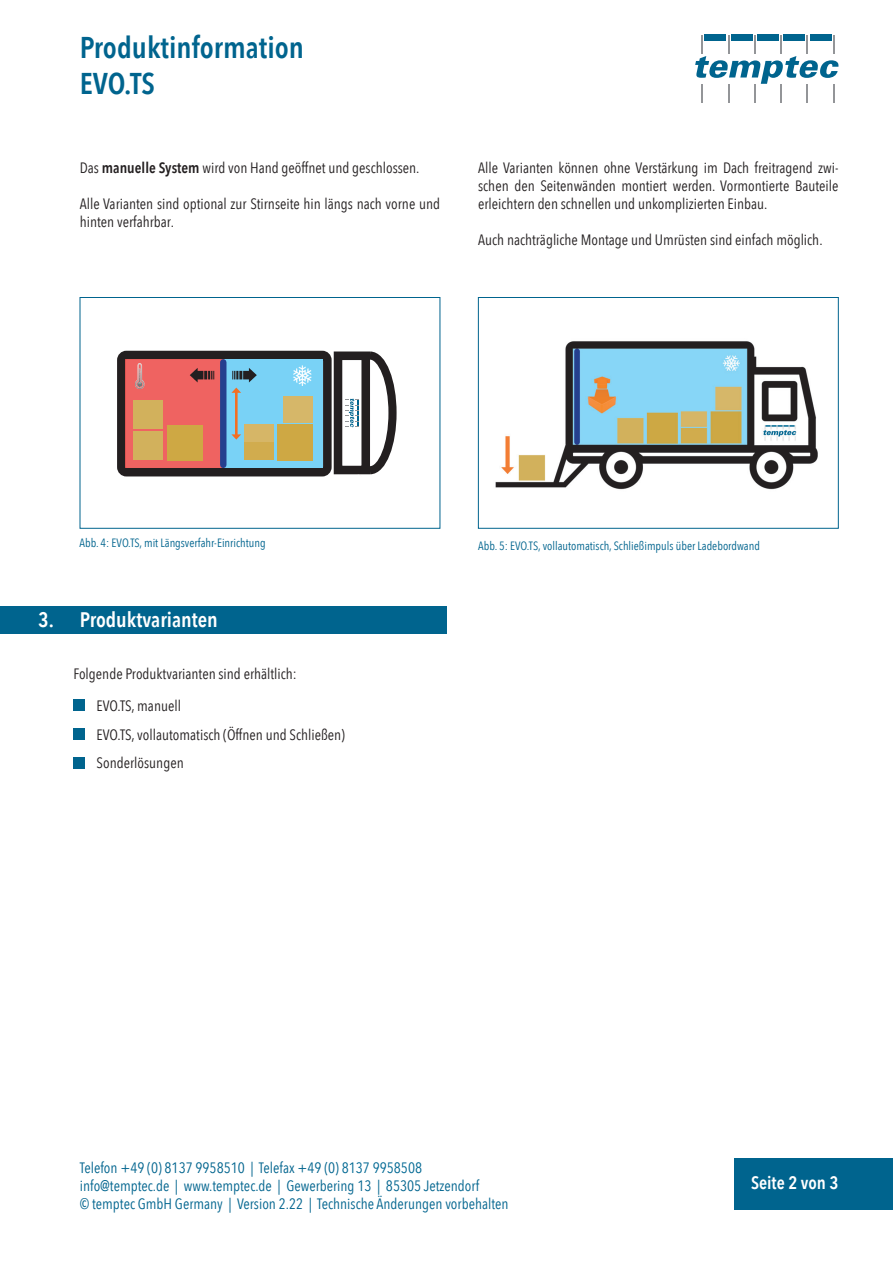
<style>
.page{position:relative;width:893px;height:1263px;background:#fff}
.page>*{position:absolute;margin:0;border:0;box-sizing:border-box;transform-origin:0 0}
.t1{font:600 30px "Avenir Next Condensed";color:#00648e}
.t2{font:600 21px "Avenir Next Condensed";color:#fff}
.t3{font:600 18px "Avenir Next Condensed";color:#fff}
.t4{font:15px/18px "Avenir Next Condensed";color:#231f20}
.t5{font:15px "Avenir Next Condensed";color:#00648e}
.t6{font:12px "Avenir Next Condensed";color:#00648e}
.s1{font-weight:600}
.s2{color:#006893}
</style>
<div class="page">
<svg style="left:695px;top:35px;width:143px;height:67px"></svg>
<div style="left:734px;top:1158px;width:159px;height:51px;background:#00648e"></div>
<div style="left:73px;top:700px;width:12px;height:11px;background:#00648e"></div>
<div style="left:73px;top:728px;width:12px;height:11px;background:#00648e"></div>
<div style="left:73px;top:757px;width:12px;height:11px;background:#00648e"></div>
<img style="left:495px;top:341px;width:323px;height:149px">
<div style="left:478px;top:297px;width:360px;height:231px;border:1px solid #00648e"></div>
<div style="left:117px;top:351px;width:215px;height:125px;border:9px solid #231f20;border-radius:5px"></div>
<div style="left:125px;top:359px;width:100px;height:109px;background:#ef6361"></div>
<div style="left:224px;top:359px;width:99px;height:109px;background:#79d2f6"></div>
<div style="left:220px;top:362px;width:6px;height:103px;background:#253f8e"></div>
<div style="left:134px;top:431px;width:29px;height:29px;background:#d2b15c"></div>
<div style="left:167px;top:425px;width:36px;height:35px;background:#cea844"></div>
<div style="left:244px;top:443px;width:30px;height:17px;background:#d1ac4e"></div>
<div style="left:278px;top:424px;width:35px;height:36px;background:#cea844"></div>
<div style="left:244px;top:424px;width:30px;height:17px;background:#d6b667"></div>
<div style="left:283px;top:396px;width:30px;height:27px;background:#d6b769"></div>
<div style="left:334px;top:351px;width:36px;height:123px;border:9px solid #231f20"></div>
<svg style="left:345px;top:351px;width:52px;height:124px"></svg>
<div style="left:134px;top:400px;width:29px;height:29px;background:#d2b15c"></div>
<img style="left:135px;top:364px;width:10px;height:24px">
<div style="left:243px;top:371px;width:9px;height:8px;background:#231f20"></div>
<svg style="left:249px;top:368px;width:8px;height:14px"></svg>
<svg style="left:232px;top:371px;width:10px;height:8px"></svg>
<div style="left:195px;top:371px;width:8px;height:8px;background:#231f20"></div>
<svg style="left:190px;top:368px;width:8px;height:14px"></svg>
<svg style="left:204px;top:371px;width:10px;height:8px"></svg>
<img style="left:293px;top:366px;width:19px;height:20px">
<hr style="left:235px;top:391px;width:3px;height:45px;background:#f36e21">
<svg style="left:231px;top:434px;width:10px;height:6px"></svg>
<svg style="left:231px;top:388px;width:10px;height:5px"></svg>
<div style="left:80px;top:297px;width:360px;height:231px;border:1px solid #00648e"></div>
<div style="left:0;top:606px;width:446px;height:28px;background:#00648e"></div>
<p class="t1" style="left:80px;top:21px;width:226px">Produktinformation</p>
<p class="t1" style="left:80px;top:57px;width:77px">EVO.TS</p>
<p class="t4" style="left:80px;top:158px;width:341px">Das <span class="s1">manuelle System</span> wird von Hand geöffnet und geschlossen.</p>
<p class="t4" style="left:80px;top:194px;width:362px">Alle Varianten sind optional zur Stirnseite hin längs nach vorne und hinten verfahrbar.</p>
<p class="t4" style="left:478px;top:158px;width:362px;text-align:justify">Alle Varianten können ohne Verstärkung im Dach freitragend zwi&shy;schen den Seitenwänden montiert werden. Vormontierte Bauteile erleichtern den schnellen und unkomplizierten Einbau.</p>
<p class="t4" style="left:478px;top:230px;width:346px">Auch nachträgliche Montage und Umrüsten sind einfach möglich.</p>
<p class="t6" style="left:80px;top:532px;width:188px">Abb. 4: EVO.TS, mit Längsverfahr-Einrichtung</p>
<p class="t2" style="left:38px;top:602px;width:17px">3.</p>
<p class="t2" style="left:80px;top:602px;width:139px">Produktvarianten</p>
<p class="t4" style="left:73px;top:664px;width:225px">Folgende Produktvarianten sind erhältlich:</p>
<p class="t4" style="left:97px;top:696px;width:86px">EVO.TS, manuell</p>
<p class="t4" style="left:97px;top:725px;width:250px">EVO.TS, vollautomatisch (Öffnen und Schließen)</p>
<p class="t4" style="left:97px;top:753px;width:89px">Sonderlösungen</p>
<p class="t6" style="left:478px;top:535px;width:283px">Abb. 5: EVO.TS, vollautomatisch, Schließimpuls über Ladebordwand</p>
<p class="t5" style="left:80px;top:1155px;width:344px">Telefon +49 (0) 8137 9958510 | Telefax +49 (0) <span class="s2">8137 9958508</span></p>
<p class="t5" style="left:80px;top:1173px;width:401px">info@temptec.de | www.temptec.de | Gewerbering 13 | 85305 Jetzendorf</p>
<p class="t5" style="left:80px;top:1191px;width:430px">© temptec GmbH Germany | Version 2.22 | Technische Änderungen vorbehalten</p>
<p class="t3" style="left:751px;top:1167px;width:89px">Seite 2 von 3</p>
</div>
